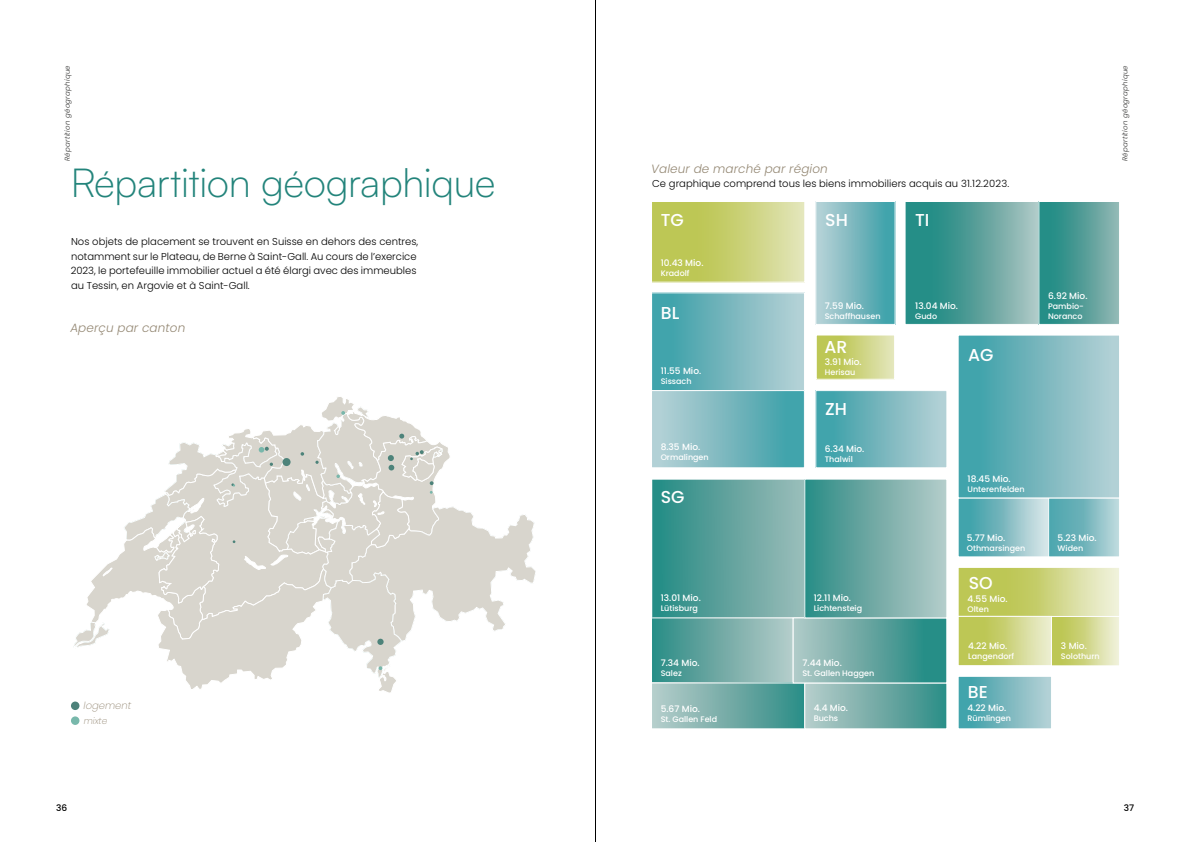
<style>
.page{position:relative;width:1191px;height:842px;background:#fff}
.page>*{position:absolute;margin:0;border:0;box-sizing:border-box;transform-origin:0 0}
.t1{font:300 40px "Satoshi";letter-spacing:-.01em;color:#23847b}
.t2{font:500 17.2px "Poppins";color:#fff}
.t3{font:italic 300 12px "Poppins";letter-spacing:.01em;color:#958975}
.t4{font:300 10px/14.5px "Poppins";color:#000}
.t5{font:italic 200 10px "Poppins";color:#958975}
.t6{font:500 9px "Poppins";color:#fff}
.t7{font:italic 200 9px "Poppins";color:#958975}
.t8{font:500 9px "Poppins";color:#000}
.t9{font:500 8px/10px "Poppins";color:#fff}
.t10{font:italic 300 7px "Poppins";letter-spacing:.04em;color:#323231}
</style>
<div class="page">
<svg style="left:73px;top:397px;width:463px;height:296px"></svg>
<svg style="left:959px;top:499px;width:88px;height:56px;background:#80bcc2"></svg>
<div style="left:957px;top:497px;width:92px;height:60px;border:1px solid #fff"></div>
<div style="left:1048px;top:498px;width:71px;height:59px;background:linear-gradient(to right,#3e9ea7,#b4d3d8)"></div>
<div style="left:1048px;top:497px;width:72px;height:60px;border:1px solid #fff"></div>
<svg style="left:652px;top:202px;width:153px;height:81px;background:#c9d176"></svg>
<div style="left:815px;top:201px;width:80px;height:123px;background:linear-gradient(to right,#bcd3d8,#389ea7)"></div>
<div style="left:815px;top:201px;width:80px;height:124px;border:1px solid #fff"></div>
<svg style="left:959px;top:569px;width:159px;height:46px;background:#cdd480"></svg>
<div style="left:957px;top:567px;width:163px;height:50px;border:1px solid #fff"></div>
<svg style="left:959px;top:618px;width:90px;height:46px;background:#ccd37e"></svg>
<div style="left:957px;top:616px;width:94px;height:50px;border:1px solid #fff"></div>
<svg style="left:1053px;top:618px;width:65px;height:46px;background:#d1d789"></svg>
<div style="left:1051px;top:616px;width:69px;height:50px;border:1px solid #fff"></div>
<div style="left:958px;top:335px;width:161px;height:163px;background:linear-gradient(to right,#359da6,#b8d1d6)"></div>
<div style="left:957px;top:335px;width:163px;height:163px;border:1px solid #fff"></div>
<svg style="left:652px;top:292px;width:153px;height:176px;background:#79b8bf"></svg>
<div style="left:815px;top:391px;width:132px;height:77px;background:linear-gradient(to right,#349da6,#b7d1d6)"></div>
<div style="left:815px;top:390px;width:132px;height:78px;border:1px solid #fff"></div>
<svg style="left:818px;top:337px;width:75px;height:41px;background:#cad179"></svg>
<div style="left:816px;top:335px;width:79px;height:45px;border:1px solid #fff"></div>
<div style="left:958px;top:676px;width:93px;height:53px;background:linear-gradient(to right,#349da6,#b7d1d5)"></div>
<div style="left:957px;top:676px;width:94px;height:53px;border:1px solid #fff"></div>
<svg style="left:652px;top:479px;width:294px;height:250px;background:#6aa8a4"></svg>
<div style="left:793px;top:617px;width:154px;height:66px;border:1px solid #fff"></div>
<div style="left:804px;top:479px;width:142px;height:139px;background:linear-gradient(to right,#2a8b84,#b6cbc8)"></div>
<div style="left:804px;top:479px;width:143px;height:139px;border:1px solid #fff"></div>
<svg style="left:906px;top:203px;width:131px;height:120px;background:#58a19b"></svg>
<div style="left:904px;top:201px;width:135px;height:124px;border:1px solid #fff"></div>
<div style="left:1038px;top:201px;width:81px;height:123px;background:linear-gradient(to right,#12867e,#8db4b0)"></div>
<div style="left:1038px;top:201px;width:82px;height:124px;border:1px solid #fff"></div>
<div style="left:71px;top:701px;width:8px;height:9px;background:#4d827a;border-radius:50%"></div>
<div style="left:71px;top:716px;width:8px;height:9px;background:#78b8ab;border-radius:50%"></div>
<hr style="left:595px;top:0;width:1px;height:842px;background:#000">
<p class="t10" style="left:63px;top:161px;width:97px;rotate:-90deg">Répartition géographique</p>
<p class="t10" style="left:1121px;top:161px;width:97px;rotate:-90deg">Répartition géographique</p>
<h1 class="t1" style="left:71px;top:157px;width:426px">Répartition géographique</h1>
<p class="t4" style="left:71px;top:234px;width:349px">Nos objets de placement se trouvent en Suisse en dehors des centres, notamment sur le Plateau, de Berne à Saint-Gall. Au cours de l’exercice 2023, le portefeuille immobilier actuel a été élargi avec des immeubles au Tessin, en Argovie et à Saint-Gall.</p>
<p class="t3" style="left:70px;top:321px;width:116px">Aperçu par canton</p>
<p class="t3" style="left:651px;top:162px;width:178px">Valeur de marché par région</p>
<p class="t4" style="left:652px;top:176px;width:358px">Ce graphique comprend tous les biens immobiliers acquis au 31.12.2023.</p>
<h2 class="t2" style="left:661px;top:210px;width:25px">TG</h2>
<h2 class="t2" style="left:825px;top:210px;width:24px">SH</h2>
<h2 class="t2" style="left:915px;top:210px;width:16px">TI</h2>
<p class="t6" style="left:660px;top:258px;width:44px">10.43 Mio.</p>
<p class="t9" style="left:660px;top:268px;width:30px">Kradolf</p>
<p class="t6" style="left:1048px;top:290px;width:41px">6.92 Mio.</p>
<p class="t9" style="left:1048px;top:301px;width:37px">Pambio-<br>Noranco</p>
<p class="t6" style="left:824px;top:300px;width:41px">7.59 Mio.</p>
<p class="t9" style="left:824px;top:311px;width:57px">Schaffhausen</p>
<p class="t6" style="left:915px;top:300px;width:44px">13.04 Mio.</p>
<p class="t9" style="left:915px;top:311px;width:23px">Gudo</p>
<h2 class="t2" style="left:661px;top:303px;width:20px">BL</h2>
<p class="t5" style="left:84px;top:700px;width:49px">logement</p>
<p class="t7" style="left:84px;top:715px;width:25px">mixte</p>
<p class="t6" style="left:660px;top:365px;width:42px">11.55 Mio.</p>
<p class="t9" style="left:660px;top:376px;width:32px">Sissach</p>
<p class="t6" style="left:660px;top:441px;width:41px">8.35 Mio.</p>
<p class="t9" style="left:660px;top:452px;width:50px">Ormalingen</p>
<h2 class="t2" style="left:660px;top:487px;width:25px">SG</h2>
<p class="t6" style="left:660px;top:593px;width:42px">13.01 Mio.</p>
<p class="t9" style="left:660px;top:603px;width:39px">Lütisburg</p>
<p class="t6" style="left:660px;top:657px;width:40px">7.34 Mio.</p>
<p class="t9" style="left:660px;top:668px;width:23px">Salez</p>
<p class="t6" style="left:660px;top:704px;width:41px">5.67 Mio.</p>
<p class="t9" style="left:660px;top:714px;width:58px">St. Gallen Feld</p>
<h2 class="t2" style="left:824px;top:337px;width:24px">AR</h2>
<p class="t6" style="left:824px;top:357px;width:38px">3.91 Mio.</p>
<p class="t9" style="left:824px;top:368px;width:32px">Herisau</p>
<h2 class="t2" style="left:825px;top:399px;width:23px">ZH</h2>
<p class="t6" style="left:824px;top:444px;width:41px">6.34 Mio.</p>
<p class="t9" style="left:824px;top:454px;width:30px">Thalwil</p>
<p class="t6" style="left:813px;top:593px;width:39px">12.11 Mio.</p>
<p class="t9" style="left:813px;top:603px;width:50px">Lichtensteig</p>
<p class="t6" style="left:802px;top:657px;width:41px">7.44 Mio.</p>
<p class="t9" style="left:802px;top:668px;width:73px">St. Gallen Haggen</p>
<p class="t6" style="left:813px;top:703px;width:36px">4.4 Mio.</p>
<p class="t9" style="left:813px;top:714px;width:26px">Buchs</p>
<h2 class="t2" style="left:968px;top:345px;width:27px">AG</h2>
<p class="t6" style="left:967px;top:474px;width:45px">18.45 Mio.</p>
<p class="t9" style="left:967px;top:485px;width:59px">Unterenfelden</p>
<p class="t6" style="left:966px;top:532px;width:40px">5.77 Mio.</p>
<p class="t9" style="left:966px;top:543px;width:60px">Othmarsingen</p>
<h2 class="t2" style="left:968px;top:573px;width:25px">SO</h2>
<p class="t6" style="left:967px;top:594px;width:42px">4.55 Mio.</p>
<p class="t9" style="left:967px;top:604px;width:23px">Olten</p>
<p class="t6" style="left:968px;top:640px;width:40px">4.22 Mio.</p>
<p class="t9" style="left:968px;top:651px;width:47px">Langendorf</p>
<h2 class="t2" style="left:968px;top:682px;width:21px">BE</h2>
<p class="t6" style="left:967px;top:703px;width:40px">4.22 Mio.</p>
<p class="t9" style="left:967px;top:714px;width:45px">Rümlingen</p>
<p class="t6" style="left:1057px;top:532px;width:41px">5.23 Mio.</p>
<p class="t9" style="left:1057px;top:543px;width:27px">Widen</p>
<p class="t6" style="left:1061px;top:640px;width:27px">3 Mio.</p>
<p class="t9" style="left:1061px;top:651px;width:40px">Solothurn</p>
<p class="t8" style="left:56px;top:802px;width:13px">36</p>
<p class="t8" style="left:1123px;top:802px;width:12px">37</p>
</div>
